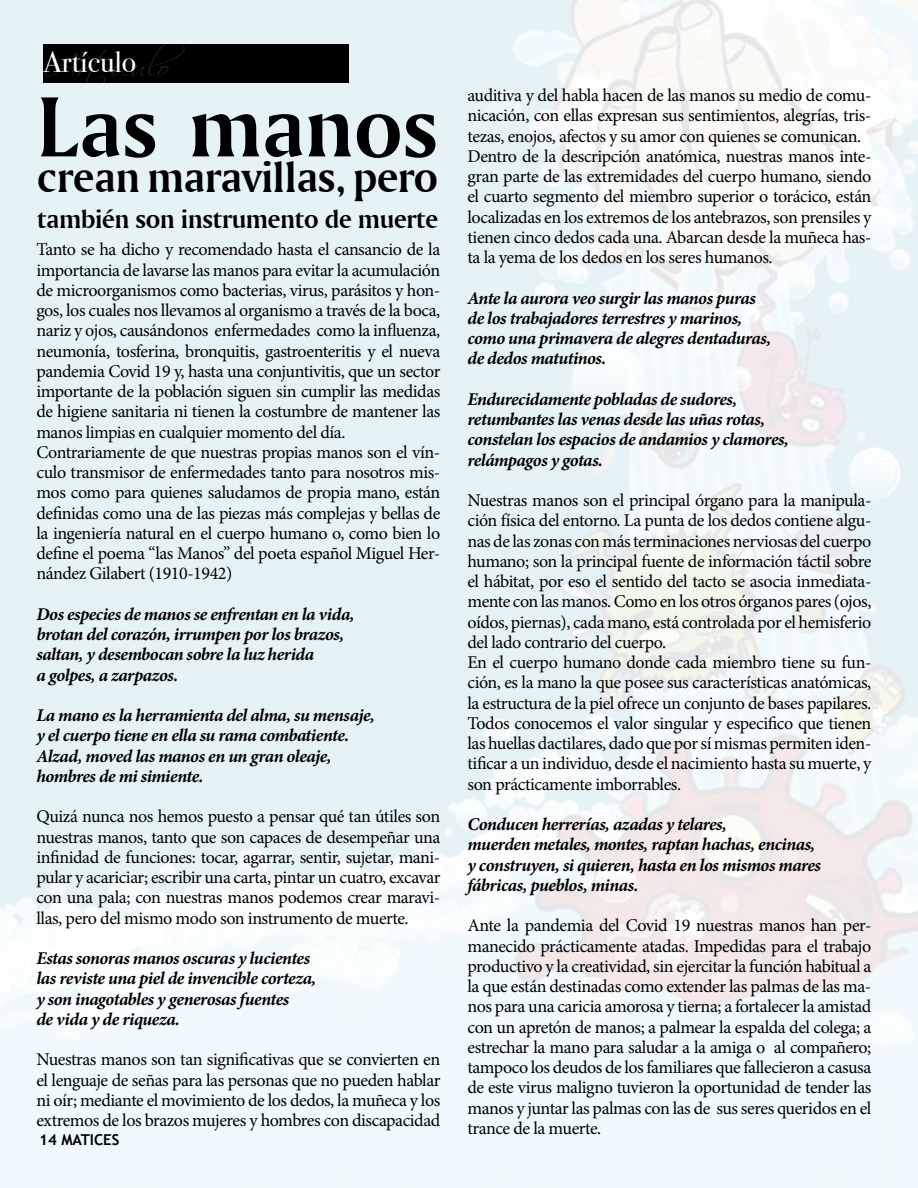
<style>
.page{position:relative;width:918px;height:1188px;background:#fff}
.page>*{position:absolute;margin:0;border:0;box-sizing:border-box;transform-origin:0 0}
.t1{font:90px "Amerigo BT Bold A";color:#000}
.t2{font:45px "Amerigo BT Bold A";letter-spacing:-.01em;color:#000}
.t3{font:30px "Bodoni Svty Two ITCTT";color:#fff}
.t4{font:30px "Scriptina";letter-spacing:.045em;color:#fff}
.t5{font:27px "Amerigo BT Bold A";letter-spacing:-.01em;color:#000}
.t6{font:18px/20.2px "Minion Pro";letter-spacing:-.025em;color:#000}
.t7{font:italic 700 18px/20.2px "Minion Pro";letter-spacing:-.03em;color:#000}
.t8{font:700 15px "Trebuchet MS";color:#000}
</style>
<div class="page">
<img style="left:0;top:0;width:918px;height:1188px">
<div style="left:44px;top:44px;width:305px;height:38px;background:#000"></div>
<h3 class="t4" style="left:44px;top:49px;width:143px">Artículo</h3>
<h1 class="t1" style="left:37px;top:93px;width:403px">Las manos</h1>
<h2 class="t2" style="left:37px;top:161px;width:402px">crean maravillas, pero</h2>
<h3 class="t5" style="left:37px;top:209px;width:403px">también son instrumento de muerte</h3>
<p class="t6" style="left:36px;top:241px;width:405px">Tanto se ha dicho y recomendado hasta el cansancio de la importancia de lavarse las manos para evitar la acumulación de microorganismos como bacterias, virus, parásitos y hon&shy;gos, los cuales nos llevamos al organismo a través de la boca, nariz y ojos, causándonos enfermedades como la influenza, neumonía, tosferina, bronquitis, gastroenteritis y el nueva pandemia Covid 19 y, hasta una conjuntivitis, que un sector importante de la población siguen sin cumplir las medidas de higiene sanitaria ni tienen la costumbre de mantener las manos limpias en cualquier momento del día.<br>Contrariamente de que nuestras propias manos son el vín&shy;culo transmisor de enfermedades tanto para nosotros mis&shy;mos como para quienes saludamos de propia mano, están definidas como una de las piezas más complejas y bellas de la ingeniería natural en el cuerpo humano o, como bien lo define el poema “las Manos” del poeta español Miguel Her&shy;nández Gilabert (1910-1942)</p>
<p class="t7" style="left:36px;top:605px;width:320px">Dos especies de manos se enfrentan en la vida, brotan del corazón, irrumpen por los brazos, saltan, y desembocan sobre la luz herida<br>a golpes, a zarpazos.</p>
<p class="t7" style="left:36px;top:706px;width:340px">La mano es la herramienta del alma, su mensaje, y el cuerpo tiene en ella su rama combatiente.<br>Alzad, moved las manos en un gran oleaje, hombres de mi simiente.</p>
<p class="t6" style="left:36px;top:808px;width:405px;text-align:justify">Quizá nunca nos hemos puesto a pensar qué tan útiles son nuestras manos, tanto que son capaces de desempeñar una infinidad de funciones: tocar, agarrar, sentir, sujetar, mani&shy;pular y acariciar; escribir una carta, pintar un cuatro, excavar con una pala; con nuestras manos podemos crear maravi&shy;llas, pero del mismo modo son instrumento de muerte.</p>
<p class="t7" style="left:36px;top:949px;width:281px">Estas sonoras manos oscuras y lucientes las reviste una piel de invencible corteza, y son inagotables y generosas fuentes<br>de vida y de riqueza.</p>
<p class="t6" style="left:36px;top:1051px;width:405px;text-align:justify">Nuestras manos son tan significativas que se convierten en el lenguaje de señas para las personas que no pueden hablar ni oír; mediante el movimiento de los dedos, la muñeca y los extremos de los brazos mujeres y hombres con discapacidad</p>
<h3 class="t3" style="left:44px;top:50px;width:94px">Artículo</h3>
<p class="t8" style="left:39px;top:1131px;width:82px">14 MATICES</p>
<p class="t6" style="left:468px;top:87px;width:405px">auditiva y del habla hacen de las manos su medio de comu&shy;nicación, con ellas expresan sus sentimientos, alegrías, tris&shy;tezas, enojos, afectos y su amor con quienes se comunican.<br>Dentro de la descripción anatómica, nuestras manos inte&shy;gran parte de las extremidades del cuerpo humano, siendo el cuarto segmento del miembro superior o torácico, están localizadas en los extremos de los antebrazos, son prensiles y tienen cinco dedos cada una. Abarcan desde la muñeca has&shy;ta la yema de los dedos en los seres humanos.</p>
<p class="t7" style="left:468px;top:288px;width:305px">Ante la aurora veo surgir las manos puras de los trabajadores terrestres y marinos, como una primavera de alegres dentaduras, de dedos matutinos.</p>
<p class="t7" style="left:468px;top:389px;width:323px">Endurecidamente pobladas de sudores, retumbantes las venas desde las uñas rotas, constelan los espacios de andamios y clamores, relámpagos y gotas.</p>
<p class="t6" style="left:468px;top:492px;width:405px">Nuestras manos son el principal órgano para la manipula&shy;ción física del entorno. La punta de los dedos contiene algu&shy;nas de las zonas con más terminaciones nerviosas del cuerpo humano; son la principal fuente de información táctil sobre el hábitat, por eso el sentido del tacto se asocia inmediata&shy;mente con las manos. Como en los otros órganos pares (ojos, oídos, piernas), cada mano, está controlada por el hemisferio del lado contrario del cuerpo.<br>En el cuerpo humano donde cada miembro tiene su fun&shy;ción, es la mano la que posee sus características anatómicas, la estructura de la piel ofrece un conjunto de bases papilares.<br>Todos conocemos el valor singular y especifico que tienen las huellas dactilares, dado que por sí mismas permiten iden&shy;tificar a un individuo, desde el nacimiento hasta su muerte, y son prácticamente imborrables.</p>
<p class="t7" style="left:468px;top:815px;width:355px">Conducen herrerías, azadas y telares,<br>muerden metales, montes, raptan hachas, encinas, y construyen, si quieren, hasta en los mismos mares fábricas, pueblos, minas.</p>
<p class="t6" style="left:468px;top:917px;width:406px;text-align:justify">Ante la pandemia del Covid 19 nuestras manos han per&shy;manecido prácticamente atadas. Impedidas para el trabajo productivo y la creatividad, sin ejercitar la función habitual a la que están destinadas como extender las palmas de las ma&shy;nos para una caricia amorosa y tierna; a fortalecer la amistad con un apretón de manos; a palmear la espalda del colega; a estrechar la mano para saludar a la amiga o al compañero; tampoco los deudos de los familiares que fallecieron a casusa de este virus maligno tuvieron la oportunidad de tender las manos y juntar las palmas con las de sus seres queridos en el trance de la muerte.</p>
</div>
